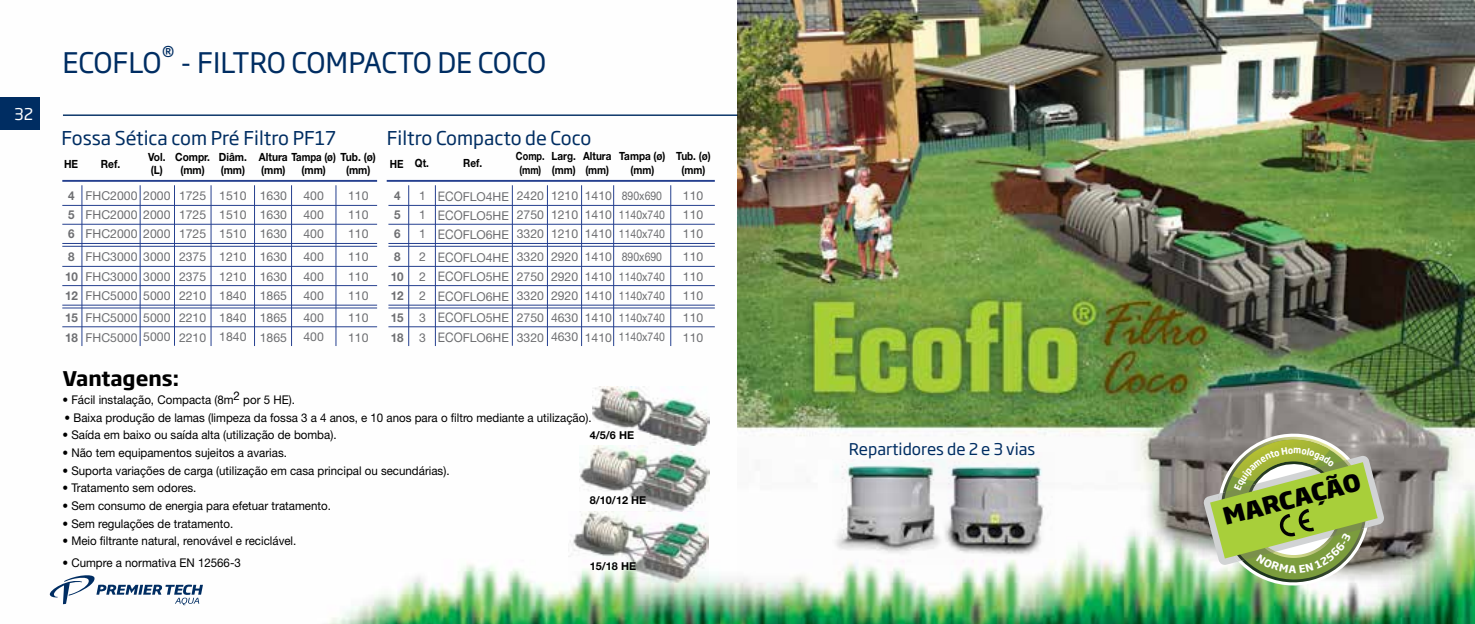
<style>
.page{position:relative;width:1475px;height:624px;background:#fff}
.page>*{position:absolute;margin:0;border:0;box-sizing:border-box;transform-origin:0 0}
.t1{font:28px "Soho Gothic Pro";color:#002d62}
.t2{font:800 23.2px "Soho Gothic Pro";color:#000}
.t3{font:700 20px "Soho Gothic Pro";color:#000}
.t4{font:18.8px "Soho Gothic Pro";color:#002d62}
.t5{font:16px "Soho Gothic Pro";color:#002d62}
.t6{font:16px "Soho Gothic Pro";color:#fff}
.t7{font:12.2px/19px "Helvetica Neue LT Std";color:#6d6e71;text-align:justify}
.t8{font:700 12.2px/19px "Helvetica Neue LT Std";letter-spacing:-.02em;color:#6d6e71;scale:.95 1}
.t9{font:12px "Helvetica Neue LT Pro";color:#000;scale:.96 1}
.t10{font:12px/19px "Helvetica Neue LT Std";color:#6d6e71;scale:.87 1}
.t11{font:700 11.2px/13.6px "Helvetica Neue LT Std";color:#000;scale:.9 1}
.t12{font:700 11.2px/13.6px "Helvetica Neue LT Std";color:#000;scale:.88 1}
.t13{font:700 11.2px/13.6px "Helvetica Neue LT Std";color:#000;text-align:center;scale:.81 1}
.t14{font:700 10.8px "Helvetica Neue LT Std";color:#000}
.s1{font-size:13.2px}
</style>
<div class="page">
<img style="left:0;top:97px;width:737px;height:527px">
<div style="left:0;top:98px;width:40px;height:32px;background:#002d62"></div>
<hr style="left:63px;top:115px;width:674px;height:1px;background:#002d62">
<svg style="left:50px;top:575px;width:153px;height:30px"></svg>
<img style="left:592px;top:386px;width:117px;height:59px">
<img style="left:568px;top:511px;width:140px;height:71px">
<img style="left:580px;top:445px;width:129px;height:66px">
<hr style="left:62px;top:180px;width:315px;height:2px;background:#25408f">
<hr style="left:386px;top:180px;width:328px;height:2px;background:#25408f">
<hr style="left:62px;top:205px;width:315px;height:1px;background:#25408f">
<hr style="left:62px;top:224px;width:315px;height:1px;background:#25408f">
<hr style="left:62px;top:243px;width:315px;height:1px;background:#25408f">
<hr style="left:62px;top:246px;width:315px;height:1px;background:#25408f">
<hr style="left:62px;top:266px;width:315px;height:1px;background:#25408f">
<hr style="left:62px;top:285px;width:315px;height:1px;background:#25408f">
<hr style="left:62px;top:305px;width:315px;height:1px;background:#25408f">
<hr style="left:62px;top:307px;width:315px;height:1px;background:#25408f">
<hr style="left:62px;top:326px;width:315px;height:1px;background:#25408f">
<hr style="left:388px;top:205px;width:326px;height:1px;background:#25408f">
<hr style="left:388px;top:224px;width:326px;height:1px;background:#25408f">
<hr style="left:388px;top:243px;width:326px;height:1px;background:#25408f">
<hr style="left:388px;top:246px;width:326px;height:1px;background:#25408f">
<hr style="left:388px;top:266px;width:326px;height:1px;background:#25408f">
<hr style="left:388px;top:285px;width:326px;height:1px;background:#25408f">
<hr style="left:388px;top:305px;width:326px;height:1px;background:#25408f">
<hr style="left:388px;top:307px;width:326px;height:1px;background:#25408f">
<hr style="left:388px;top:326px;width:326px;height:1px;background:#25408f">
<hr style="left:81px;top:185px;width:1px;height:161px;background:#25408f">
<hr style="left:408px;top:185px;width:1px;height:161px;background:#25408f">
<hr style="left:174px;top:185px;width:1px;height:161px;background:#25408f">
<hr style="left:512px;top:185px;width:1px;height:161px;background:#25408f">
<hr style="left:140px;top:185px;width:1px;height:161px;background:#25408f">
<hr style="left:435px;top:185px;width:1px;height:161px;background:#25408f">
<hr style="left:254px;top:185px;width:1px;height:161px;background:#25408f">
<hr style="left:581px;top:185px;width:1px;height:161px;background:#25408f">
<hr style="left:291px;top:185px;width:1px;height:161px;background:#25408f">
<hr style="left:335px;top:185px;width:1px;height:161px;background:#25408f">
<hr style="left:613px;top:185px;width:1px;height:161px;background:#25408f">
<hr style="left:670px;top:185px;width:1px;height:161px;background:#25408f">
<hr style="left:210px;top:185px;width:1px;height:161px;background:#25408f">
<hr style="left:547px;top:185px;width:1px;height:161px;background:#25408f">
<img style="left:737px;top:0;width:737px;height:624px">
<img style="left:832px;top:459px;width:136px;height:105px">
<img style="left:927px;top:452px;width:127px;height:105px">
<svg style="left:1202px;top:431px;width:182px;height:157px;background:#a3b66e"></svg>
<h3 class="t6" style="left:14px;top:102px;width:20px">32</h3>
<h1 class="t1" style="left:62px;top:41px;width:485px">ECOFLO<sup>®</sup> - FILTRO COMPACTO DE COCO</h1>
<h3 class="t4" style="left:62px;top:124px;width:276px">Fossa Sética com Pré Filtro PF17</h3>
<h3 class="t4" style="left:387px;top:124px;width:206px">Filtro Compacto de Coco</h3>
<p class="t11" style="left:175px;top:150px;width:40px;text-align:center">Compr. (mm)</p>
<p class="t7" style="left:179px;top:186px;width:29px">1725<br>1725<br>1725</p>
<p class="t7" style="left:179px;top:247px;width:29px">2375<br>2375<br>2210</p>
<p class="t7" style="left:179px;top:307px;width:29px;line-height:19.8px">2210<br>2210</p>
<p class="t11" style="left:259px;top:150px;width:132px">Altura Tampa (ø) Tub. (ø) (mm)</p>
<p class="t11" style="left:219px;top:150px;width:33px">Diâm. (mm)</p>
<p class="t11" style="left:101px;top:156px;width:23px">Ref.</p>
<p class="t11" style="left:148px;top:150px;width:21px">Vol. (L)</p>
<p class="t11" style="left:64px;top:156px;width:17px">HE</p>
<p class="t12" style="left:390px;top:156px;width:17px">HE</p>
<p class="t7" style="left:86px;top:186px;width:53px">FHC2000<br>FHC2000<br>FHC2000</p>
<p class="t7" style="left:86px;top:247px;width:53px">FHC3000<br>FHC3000<br>FHC5000</p>
<p class="t7" style="left:86px;top:307px;width:53px;line-height:19.8px">FHC5000<br>FHC5000</p>
<p class="t11" style="left:301px;top:163px;width:29px">(mm)</p>
<p class="t11" style="left:346px;top:163px;width:29px">(mm)</p>
<p class="t7" style="left:348px;top:186px;width:22px">110<br>110<br>110</p>
<p class="t7" style="left:348px;top:247px;width:22px">110<br>110<br>110</p>
<p class="t7" style="left:348px;top:307px;width:22px;line-height:19.8px">110<br>110</p>
<p class="t7" style="left:219px;top:186px;width:29px">1510<br>1510<br>1510</p>
<p class="t7" style="left:219px;top:247px;width:29px">1210<br>1210<br>1840</p>
<p class="t7" style="left:219px;top:307px;width:29px;line-height:19.8px">1840<br>1840</p>
<p class="t7" style="left:143px;top:186px;width:29px">2000<br>2000<br>2000</p>
<p class="t7" style="left:143px;top:247px;width:29px">3000<br>3000<br>5000</p>
<p class="t7" style="left:143px;top:307px;width:29px;line-height:19.8px">5000<br>5000</p>
<p class="t7" style="left:303px;top:186px;width:22px">400<br>400<br>400</p>
<p class="t7" style="left:303px;top:247px;width:22px">400<br>400<br>400</p>
<p class="t7" style="left:303px;top:307px;width:22px;line-height:19.8px">400<br>400</p>
<p class="t7" style="left:260px;top:186px;width:29px">1630<br>1630<br>1630</p>
<p class="t7" style="left:260px;top:247px;width:29px">1630<br>1630<br>1865</p>
<p class="t7" style="left:260px;top:307px;width:29px;line-height:19.8px">1865<br>1865</p>
<p class="t8" style="left:394px;top:186px;width:8px;text-align:justify">4<br>5<br>6</p>
<p class="t8" style="left:391px;top:247px;width:15px">8<br>10<br>12</p>
<p class="t8" style="left:391px;top:307px;width:15px;line-height:19.8px">15<br>18</p>
<p class="t8" style="left:68px;top:186px;width:8px;text-align:justify">4<br>5<br>6</p>
<p class="t8" style="left:65px;top:247px;width:15px">8<br>10<br>12</p>
<p class="t8" style="left:65px;top:307px;width:15px;line-height:19.8px">15<br>18</p>
<p class="t12" style="left:415px;top:156px;width:17px">Qt.</p>
<p class="t7" style="left:419px;top:186px;width:8px">1<br>1<br>1</p>
<p class="t7" style="left:419px;top:247px;width:8px">2<br>2<br>2</p>
<p class="t7" style="left:419px;top:307px;width:8px;line-height:19.8px">3<br>3</p>
<p class="t12" style="left:463px;top:156px;width:23px">Ref.</p>
<p class="t13" style="left:516px;top:149px;width:37px">Comp. (mm)</p>
<p class="t12" style="left:583px;top:149px;width:34px">Altura (mm)</p>
<p class="t12" style="left:619px;top:149px;width:54px;text-align:center">Tampa (ø) (mm)</p>
<p class="t12" style="left:676px;top:149px;width:41px;text-align:center">Tub. (ø) (mm)</p>
<p class="t12" style="left:551px;top:149px;width:29px">Larg. (mm)</p>
<p class="t7" style="left:438px;top:187px;width:73px"><span class="s1">ECO</span>FLO4HE <span class="s1">ECO</span>FLO5HE <span class="s1">ECO</span>FLO6HE</p>
<p class="t7" style="left:438px;top:247px;width:73px"><span class="s1">ECO</span>FLO4HE <span class="s1">ECO</span>FLO5HE <span class="s1">ECO</span>FLO6HE</p>
<p class="t7" style="left:438px;top:308px;width:73px;line-height:19.8px"><span class="s1">ECO</span>FLO5HE<br><span class="s1">ECO</span>FLO6HE</p>
<p class="t7" style="left:551px;top:186px;width:29px">1210<br>1210<br>1210</p>
<p class="t7" style="left:551px;top:247px;width:29px">2920<br>2920<br>2920</p>
<p class="t7" style="left:551px;top:307px;width:29px;line-height:19.8px">4630<br>4630</p>
<p class="t7" style="left:516px;top:186px;width:29px">2420<br>2750<br>3320</p>
<p class="t7" style="left:516px;top:247px;width:29px">3320<br>2750<br>3320</p>
<p class="t7" style="left:516px;top:307px;width:29px;line-height:19.8px">2750<br>3320</p>
<p class="t7" style="left:584px;top:186px;width:29px">1410<br>1410<br>1410</p>
<p class="t7" style="left:584px;top:247px;width:29px">1410<br>1410<br>1410</p>
<p class="t7" style="left:584px;top:307px;width:29px;line-height:19.8px">1410<br>1410</p>
<p class="t10" style="left:619px;top:186px;width:54px">890x690<br>1140x740<br>1140x740</p>
<p class="t10" style="left:619px;top:247px;width:54px">890x690<br>1140x740<br>1140x740</p>
<p class="t10" style="left:619px;top:307px;width:54px;line-height:19.8px">1140x740<br>1140x740</p>
<p class="t7" style="left:682px;top:186px;width:22px">110<br>110<br>110</p>
<p class="t7" style="left:682px;top:247px;width:22px">110<br>110<br>110</p>
<p class="t7" style="left:682px;top:307px;width:22px;line-height:19.8px">110<br>110</p>
<h3 class="t3" style="left:62px;top:363px;width:118px">Vantagens:</h3>
<p class="t9" style="left:62px;top:392px;width:244px">• Fácil instalação, Compacta (8m2 por 5 HE).</p>
<p class="t9" style="left:65px;top:410px;width:550px">• Baixa produção de lamas (limpeza da fossa 3 a 4 anos, e 10 anos para o filtro mediante a utilização).</p>
<p class="t9" style="left:62px;top:428px;width:287px">• Saída em baixo ou saída alta (utilização de bomba).</p>
<p class="t9" style="left:62px;top:445px;width:235px">• Não tem equipamentos sujeitos a avarias.</p>
<p class="t9" style="left:62px;top:463px;width:405px">• Suporta variações de carga (utilização em casa principal ou secundárias).</p>
<p class="t9" style="left:62px;top:481px;width:141px">• Tratamento sem odores.</p>
<p class="t9" style="left:62px;top:498px;width:281px">• Sem consumo de energia para efetuar tratamento.</p>
<p class="t9" style="left:62px;top:516px;width:179px">• Sem regulações de tratamento.</p>
<p class="t9" style="left:62px;top:534px;width:245px">• Meio filtrante natural, renovável e reciclável.</p>
<p class="t9" style="left:62px;top:555px;width:187px">• Cumpre a normativa EN 12566-3</p>
<p class="t14" style="left:589px;top:428px;width:46px">4/5/6 HE</p>
<p class="t14" style="left:589px;top:493px;width:58px">8/10/12 HE</p>
<p class="t14" style="left:589px;top:559px;width:48px">15/18 HE</p>
<h3 class="t5" style="left:848px;top:436px;width:188px">Repartidores de 2 e 3 vias</h3>
<h2 class="t2" style="left:1218px;top:499px;width:143px;rotate:-15deg">MARCAÇÃO</h2>
</div>
